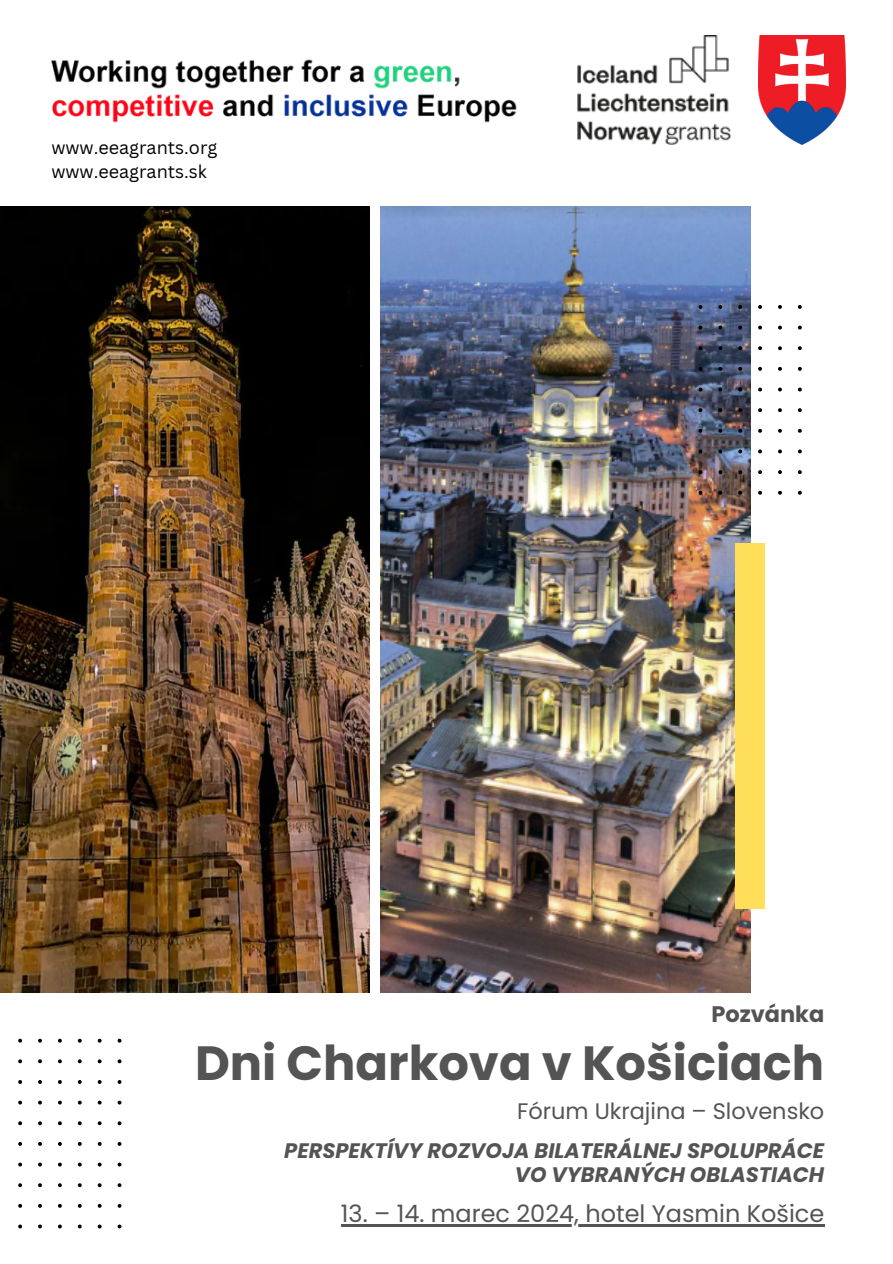
<style>
.page{position:relative;width:893px;height:1264px;background:#fff}
.page>*{position:absolute;margin:0;border:0;box-sizing:border-box;transform-origin:0 0}
.t1{font:700 48px "Poppins";color:#545454}
.t2{font:24px "Poppins";color:#545454}
.t3{font:22.5px "Poppins";color:#545454}
.t4{font:700 22.5px "Poppins";color:#545454}
.t5{font:italic 700 21px/23.7px "Poppins";color:#545454;text-align:right}
.t6{font:18px "Canva Sans";color:#000}
</style>
<div class="page">
<img style="left:0;top:206px;width:369px;height:786px">
<img style="left:380px;top:206px;width:370px;height:786px">
<div style="left:735px;top:544px;width:30px;height:364px;background:#ffde59"></div>
<img style="left:698px;top:305px;width:103px;height:189px">
<svg style="left:18px;top:1038px;width:103px;height:190px"></svg>
<img style="left:577px;top:35px;width:153px;height:109px">
<img style="left:759px;top:35px;width:86px;height:109px">
<img style="left:51px;top:59px;width:466px;height:64px">
<hr style="left:341px;top:1224px;width:483px;height:2px;background:#545454">
<p class="t6" style="left:51px;top:134px;width:168px">www.eeagrants.org</p>
<h1 class="t6" style="left:51px;top:159px;width:157px">www.eeagrants.sk</h1>
<p class="t4" style="left:711px;top:998px;width:114px">Pozvánka</p>
<p class="t1" style="left:195px;top:1029px;width:630px">Dni Charkova v Košiciach</p>
<p class="t3" style="left:517px;top:1095px;width:308px">Fórum Ukrajina – Slovensko</p>
<p class="t5" style="left:284px;top:1139px;width:541px">PERSPEKTÍVY ROZVOJA BILATERÁLNEJ SPOLUPRÁCE<br>VO VYBRANÝCH OBLASTIACH</p>
<p class="t2" style="left:341px;top:1196px;width:485px">13. – 14. marec 2024, hotel Yasmin Košice</p>
</div>
